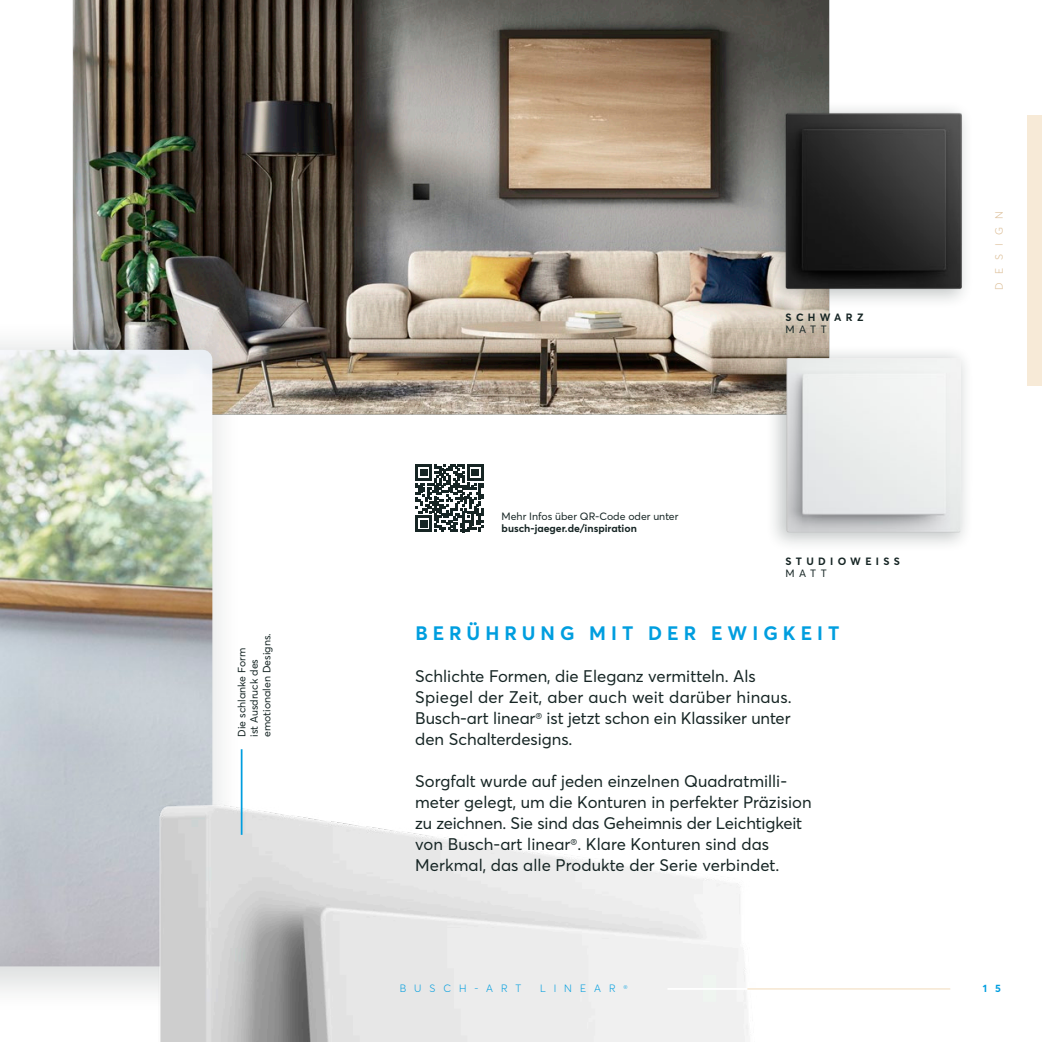
<style>
.page{position:relative;width:1042px;height:1042px;background:#fff}
.page>*{position:absolute;margin:0;border:0;box-sizing:border-box;transform-origin:0 0}
.t1{font:700 19.25px "BJE Averta";letter-spacing:.26em;color:#009edf}
.t2{font:16.62px/21px "BJE Averta";color:#162524}
.t3{font:10.5px/12.6px "BJE Averta";color:#162524}
.t4{font:700 10.5px "BJE Averta";color:#162524}
.t5{font:700 10.5px "BJE Averta";letter-spacing:.41em;color:#162524}
.t6{font:300 10.5px "BJE Averta";letter-spacing:.76em;color:#009edf}
.t7{font:300 10.5px "BJE Averta";letter-spacing:.76em;color:#dbbc94}
.t8{font:700 10.5px "BJE Averta";color:#009edf}
</style>
<div class="page">
<img style="left:73px;top:0;width:756px;height:414px">
<div style="left:0;top:318px;width:244px;height:697px;background:#162524;opacity:.15"></div>
<img style="left:0;top:350px;width:212px;height:426px">
<div style="left:765px;top:344px;width:209px;height:209px;background:#162524;opacity:.25"></div>
<img style="left:786px;top:358px;width:175px;height:174px">
<div style="left:765px;top:100px;width:209px;height:209px;background:#162524;opacity:.25"></div>
<img style="left:776px;top:105px;width:194px;height:193px">
<img style="left:0;top:776px;width:749px;height:266px">
<hr style="left:241px;top:749px;width:1px;height:86px;background:#009edf">
<svg style="left:415px;top:464px;width:68px;height:68px"></svg>
<div style="left:1027px;top:115px;width:15px;height:271px;background:#f7ead7"></div>
<hr style="left:747px;top:988px;width:203px;height:2px;background:#f7ead7">
<hr style="left:667px;top:988px;width:80px;height:2px;background:#fff">
<p class="t3" style="left:235px;top:737px;width:105px;rotate:-90deg">Die schlanke Form<br>ist Ausdruck des emotionalen Designs.</p>
<p class="t3" style="left:501px;top:509px;width:178px">Mehr Infos über QR-Code oder unter</p>
<p class="t4" style="left:501px;top:522px;width:137px">busch-jaeger.de/inspiration</p>
<p class="t5" style="left:785px;top:311px;width:79px">SCHWARZ</p>
<p class="t3" style="left:785px;top:323px;width:43px">MATT</p>
<p class="t5" style="left:785px;top:554px;width:116px">STUDIOWEISS</p>
<p class="t3" style="left:785px;top:567px;width:43px">MATT</p>
<p class="t1" style="left:415px;top:622px;width:426px">BERÜHRUNG MIT DER EWIGKEIT</p>
<p class="t2" style="left:415px;top:666px;width:378px">Schlichte Formen, die Eleganz vermitteln. Als Spiegel der Zeit, aber auch weit darüber hinaus.<br>Busch-art linear<sup>®</sup> ist jetzt schon ein Klassiker unter den Schalterdesigns.</p>
<p class="t2" style="left:415px;top:771px;width:398px">Sorgfalt wurde auf jeden einzelnen Quadratmilli&shy;meter gelegt, um die Konturen in perfekter Präzision zu zeichnen. Sie sind das Geheimnis der Leichtigkeit von Busch-art linear<sup>®</sup>. Klare Konturen sind das Merkmal, das alle Produkte der Serie verbindet.</p>
<p class="t7" style="left:993px;top:289px;width:79px;rotate:-90deg">DESIGN</p>
<p class="t6" style="left:400px;top:982px;width:123px">BUSCH-ART</p>
<p class="t6" style="left:540px;top:982px;width:89px">LINEAR <sup>®</sup></p>
<p class="t8" style="left:983px;top:982px;width:19px">1 5</p>
</div>
